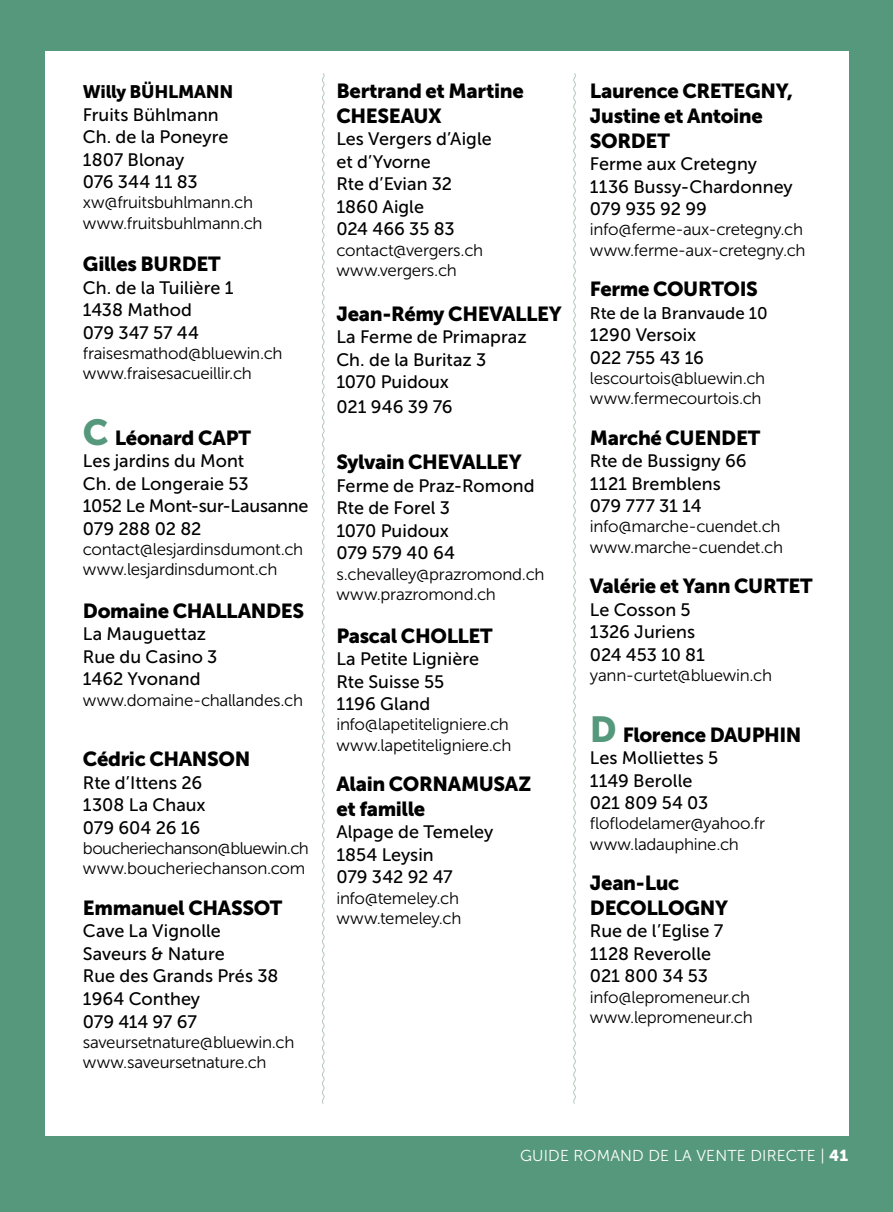
<style>
.page{position:relative;width:893px;height:1212px;background:#56987c}
.page>*{position:absolute;margin:0;border:0;box-sizing:border-box;transform-origin:0 0}
.t1{font:20.25px/24.8px "Museo Sans 900";letter-spacing:-.02em;color:#000}
.t2{font:18px/22.5px "Museo Sans 500";color:#000}
.t3{font:18px "Museo Sans 900";letter-spacing:-.015em;color:#000}
.t4{font:16.88px/20.2px "Museo Sans 300";letter-spacing:-.015em;color:#000}
.t5{font:16.88px "Museo Sans 500";letter-spacing:.005em;color:#000}
.t6{font:15.75px "Museo Sans 300";letter-spacing:.01em;color:#fff}
.s1{font-size:36px;color:#56987c}
.s2{font-family:"Museo Sans 900"}
</style>
<div class="page">
<div style="left:45px;top:51px;width:803px;height:1084px;background:#fff"></div>
<svg style="left:573px;top:73px;width:3px;height:1031px"></svg>
<svg style="left:322px;top:73px;width:3px;height:1031px"></svg>
<p class="t3" style="left:83px;top:82px;width:152px">Willy BÜHLMANN</p>
<p class="t2" style="left:83px;top:103px;width:147px">Fruits Bühlmann<br>Ch. de la Poneyre<br>1807 Blonay<br>076 344 11 83</p>
<p class="t4" style="left:83px;top:193px;width:181px">xw@fruitsbuhlmann.ch www.fruitsbuhlmann.ch</p>
<p class="t1" style="left:83px;top:252px;width:139px">Gilles BURDET</p>
<p class="t2" style="left:83px;top:276px;width:152px">Ch. de la Tuilière 1<br>1438 Mathod<br>079 347 57 44</p>
<p class="t4" style="left:83px;top:343px;width:201px">fraisesmathod@bluewin.ch www.fraisesacueillir.ch</p>
<p class="t1" style="left:83px;top:425px;width:170px"><span class="s1">C</span> Léonard CAPT</p>
<p class="t2" style="left:83px;top:450px;width:227px">Les jardins du Mont<br>Ch. de Longeraie 53<br>1052 Le Mont-sur-Lausanne<br>079 288 02 82</p>
<p class="t4" style="left:83px;top:539px;width:222px">contact@lesjardinsdumont.ch www.lesjardinsdumont.ch</p>
<p class="t1" style="left:83px;top:598px;width:223px">Domaine CHALLANDES</p>
<p class="t2" style="left:83px;top:623px;width:136px">La Mauguettaz<br>Rue du Casino 3<br>1462 Yvonand</p>
<p class="t4" style="left:83px;top:690px;width:222px">www.domaine-challandes.ch</p>
<p class="t1" style="left:83px;top:747px;width:169px">Cédric CHANSON</p>
<p class="t2" style="left:83px;top:771px;width:124px">Rte d’Ittens 26<br>1308 La Chaux<br>079 604 26 16</p>
<p class="t4" style="left:83px;top:838px;width:227px">boucheriechanson@bluewin.ch www.boucheriechanson.com</p>
<p class="t1" style="left:83px;top:895px;width:201px">Emmanuel CHASSOT</p>
<p class="t2" style="left:83px;top:920px;width:197px">Cave La Vignolle<br>Saveurs &amp; Nature<br>Rue des Grands Prés 38<br>1964 Conthey<br>079 414 97 67</p>
<p class="t4" style="left:83px;top:1032px;width:213px">saveursetnature@bluewin.ch www.saveursetnature.ch</p>
<p class="t1" style="left:336px;top:79px;width:189px">Bertrand et Martine<br>CHESEAUX</p>
<p class="t2" style="left:336px;top:128px;width:157px">Les Vergers d’Aigle et d’Yvorne<br>Rte d’Evian 32<br>1860 Aigle<br>024 466 35 83</p>
<p class="t4" style="left:336px;top:240px;width:148px">contact@vergers.ch www.vergers.ch</p>
<p class="t1" style="left:336px;top:301px;width:227px">Jean-Rémy CHEVALLEY</p>
<p class="t2" style="left:336px;top:326px;width:192px">La Ferme de Primapraz<br>Ch. de la Buritaz 3<br>1070 Puidoux</p>
<p class="t2" style="left:336px;top:396px;width:118px">021 946 39 76</p>
<p class="t1" style="left:336px;top:450px;width:187px">Sylvain CHEVALLEY</p>
<p class="t2" style="left:336px;top:474px;width:200px">Ferme de Praz-Romond<br>Rte de Forel 3<br>1070 Puidoux<br>079 579 40 64</p>
<p class="t4" style="left:336px;top:564px;width:210px">s.chevalley@prazromond.ch www.prazromond.ch</p>
<p class="t1" style="left:336px;top:623px;width:158px">Pascal CHOLLET</p>
<p class="t2" style="left:336px;top:648px;width:144px">La Petite Lignière<br>Rte Suisse 55<br>1196 Gland</p>
<p class="t4" style="left:336px;top:715px;width:177px">info@lapetiteligniere.ch www.lapetiteligniere.ch</p>
<p class="t1" style="left:336px;top:772px;width:196px">Alain CORNAMUSAZ et famille</p>
<p class="t2" style="left:336px;top:821px;width:158px">Alpage de Temeley<br>1854 Leysin<br>079 342 92 47</p>
<p class="t4" style="left:336px;top:888px;width:127px">info@temeley.ch www.temeley.ch</p>
<p class="t1" style="left:590px;top:79px;width:205px">Laurence CRETEGNY,<br>Justine et Antoine<br>SORDET</p>
<p class="t2" style="left:590px;top:153px;width:204px">Ferme aux Cretegny<br>1136 Bussy-Chardonney<br>079 935 92 99</p>
<p class="t4" style="left:590px;top:220px;width:217px">info@ferme-aux-cretegny.ch www.ferme-aux-cretegny.ch</p>
<p class="t1" style="left:590px;top:277px;width:170px">Ferme COURTOIS</p>
<p class="t5" style="left:590px;top:304px;width:179px">Rte de la Branvaude 10</p>
<p class="t2" style="left:590px;top:324px;width:116px">1290 Versoix<br>022 755 43 16</p>
<p class="t4" style="left:590px;top:368px;width:177px">lescourtois@bluewin.ch www.fermecourtois.ch</p>
<p class="t1" style="left:590px;top:425px;width:172px">Marché CUENDET</p>
<p class="t2" style="left:590px;top:450px;width:158px">Rte de Bussigny 66<br>1121 Bremblens<br>079 777 31 14</p>
<p class="t4" style="left:590px;top:517px;width:195px">info@marche-cuendet.ch www.marche-cuendet.ch</p>
<p class="t1" style="left:590px;top:574px;width:224px">Valérie et Yann CURTET</p>
<p class="t2" style="left:590px;top:598px;width:116px">Le Cosson 5<br>1326 Juriens<br>024 453 10 81</p>
<p class="t4" style="left:590px;top:665px;width:184px">yann-curtet@bluewin.ch</p>
<p class="t1" style="left:590px;top:722px;width:213px"><span class="s1">D</span> Florence DAUPHIN</p>
<p class="t2" style="left:590px;top:747px;width:130px">Les Molliettes 5<br>1149 Berolle<br>021 809 54 03</p>
<p class="t4" style="left:590px;top:814px;width:177px">floflodelamer@yahoo.fr www.ladauphine.ch</p>
<p class="t1" style="left:590px;top:871px;width:140px">Jean-Luc<br>DECOLLOGNY</p>
<p class="t2" style="left:590px;top:920px;width:135px">Rue de l’Eglise 7<br>1128 Reverolle<br>021 800 34 53</p>
<p class="t4" style="left:590px;top:987px;width:164px">info@lepromeneur.ch www.lepromeneur.ch</p>
<p class="t6" style="left:520px;top:1147px;width:330px">GUIDE ROMAND DE LA VENTE DIRECTE | <span class="s2">41</span></p>
</div>
